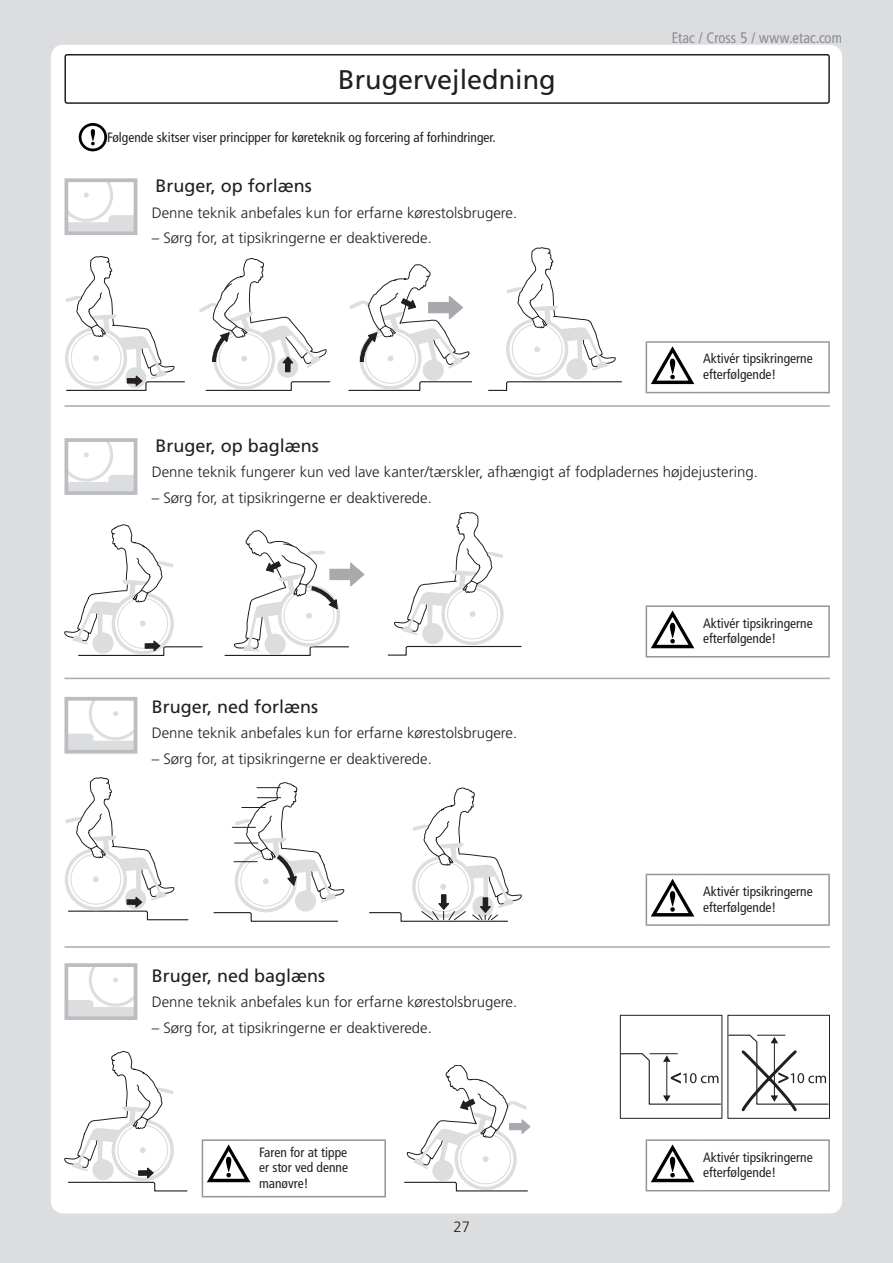
<style>
.page{position:relative;width:893px;height:1263px;background:#dcdddf}
.page>*{position:absolute;margin:0;border:0;box-sizing:border-box;transform-origin:0 0}
.t1{font:27px "Frutiger LT Pro";color:#231f20}
.t2{font:18px "Frutiger LT Pro";color:#231f20}
.t3{font:300 15px "Frutiger LT Pro";color:#231f20}
.t4{font:300 condensed 15px "Frutiger LT Pro";letter-spacing:.005em;color:#939598}
.t5{font:condensed 13.5px/15.8px "Frutiger LT Pro";color:#231f20}
</style>
<div class="page">
<div style="left:51px;top:45px;width:791px;height:1168px;background:#fff;border-radius:13px"></div>
<svg style="left:620px;top:1015px;width:210px;height:104px"></svg>
<svg style="left:65px;top:256px;width:120px;height:135px"></svg>
<svg style="left:488px;top:247px;width:134px;height:144px"></svg>
<svg style="left:348px;top:264px;width:124px;height:127px"></svg>
<svg style="left:199px;top:258px;width:132px;height:133px"></svg>
<svg style="left:64px;top:525px;width:139px;height:131px"></svg>
<svg style="left:224px;top:530px;width:140px;height:126px"></svg>
<svg style="left:387px;top:512px;width:135px;height:144px"></svg>
<svg style="left:213px;top:782px;width:131px;height:140px"></svg>
<svg style="left:369px;top:788px;width:153px;height:134px"></svg>
<svg style="left:65px;top:777px;width:124px;height:144px"></svg>
<svg style="left:64px;top:1051px;width:124px;height:140px"></svg>
<svg style="left:404px;top:1065px;width:127px;height:126px"></svg>
<svg style="left:69px;top:968px;width:63px;height:47px"></svg>
<div style="left:64px;top:963px;width:73px;height:57px;border:4px solid #bcbdc0"></div>
<svg style="left:69px;top:702px;width:63px;height:47px"></svg>
<div style="left:64px;top:697px;width:73px;height:57px;border:4px solid #bcbdc0"></div>
<svg style="left:69px;top:443px;width:63px;height:47px"></svg>
<div style="left:64px;top:438px;width:73px;height:57px;border:4px solid #bcbdc0"></div>
<svg style="left:69px;top:183px;width:63px;height:47px"></svg>
<div style="left:64px;top:178px;width:73px;height:57px;border:4px solid #bcbdc0"></div>
<hr style="left:64px;top:405px;width:766px;height:2px;background:#a8a9ad">
<hr style="left:64px;top:678px;width:766px;height:1px;background:#a8a9ad">
<hr style="left:64px;top:946px;width:766px;height:2px;background:#a8a9ad">
<div style="left:64px;top:54px;width:766px;height:50px;border:2px solid #231f20;border-radius:2px"></div>
<svg style="left:79px;top:123px;width:28px;height:28px"></svg>
<hr style="left:646px;top:343px;width:1px;height:49px;background:#939598">
<hr style="left:646px;top:341px;width:53px;height:2px;background:#939598">
<hr style="left:646px;top:392px;width:53px;height:1px;background:#939598">
<hr style="left:699px;top:341px;width:131px;height:2px;background:#939598">
<hr style="left:828px;top:343px;width:2px;height:49px;background:#939598">
<hr style="left:699px;top:392px;width:131px;height:1px;background:#939598">
<svg style="left:651px;top:346px;width:43px;height:38px"></svg>
<hr style="left:646px;top:607px;width:1px;height:49px;background:#939598">
<hr style="left:646px;top:605px;width:53px;height:2px;background:#939598">
<hr style="left:646px;top:656px;width:53px;height:1px;background:#939598">
<hr style="left:699px;top:605px;width:131px;height:2px;background:#939598">
<hr style="left:828px;top:607px;width:2px;height:49px;background:#939598">
<hr style="left:699px;top:656px;width:131px;height:1px;background:#939598">
<svg style="left:651px;top:610px;width:43px;height:38px"></svg>
<hr style="left:646px;top:1141px;width:1px;height:49px;background:#939598">
<hr style="left:646px;top:1139px;width:53px;height:2px;background:#939598">
<hr style="left:646px;top:1190px;width:53px;height:1px;background:#939598">
<hr style="left:699px;top:1139px;width:131px;height:2px;background:#939598">
<hr style="left:828px;top:1141px;width:2px;height:49px;background:#939598">
<hr style="left:699px;top:1190px;width:131px;height:1px;background:#939598">
<svg style="left:651px;top:1144px;width:43px;height:38px"></svg>
<hr style="left:202px;top:1141px;width:1px;height:55px;background:#939598">
<hr style="left:202px;top:1139px;width:53px;height:2px;background:#939598">
<hr style="left:202px;top:1196px;width:53px;height:1px;background:#939598">
<hr style="left:255px;top:1139px;width:131px;height:2px;background:#939598">
<hr style="left:384px;top:1141px;width:2px;height:55px;background:#939598">
<hr style="left:255px;top:1196px;width:131px;height:1px;background:#939598">
<svg style="left:207px;top:1144px;width:43px;height:38px"></svg>
<hr style="left:646px;top:875px;width:1px;height:49px;background:#939598">
<hr style="left:646px;top:874px;width:53px;height:1px;background:#939598">
<hr style="left:646px;top:924px;width:53px;height:2px;background:#939598">
<hr style="left:699px;top:874px;width:131px;height:1px;background:#939598">
<hr style="left:828px;top:875px;width:2px;height:49px;background:#939598">
<hr style="left:699px;top:924px;width:131px;height:2px;background:#939598">
<svg style="left:651px;top:879px;width:43px;height:37px"></svg>
<p class="t1" style="left:338px;top:63px;width:219px">Brugervejledning</p>
<p class="t5" style="left:107px;top:130px;width:390px">Følgende skitser viser principper for køreteknik og forcering af forhindringer.</p>
<p class="t2" style="left:155px;top:175px;width:158px">Bruger, op forlæns</p>
<p class="t3" style="left:152px;top:204px;width:367px">Denne teknik anbefales kun for erfarne kørestolsbrugere.</p>
<p class="t3" style="left:152px;top:229px;width:282px">– Sørg for, at tipsikringerne er deaktiverede.</p>
<p class="t4" style="left:672px;top:29px;width:172px">Etac / Cross 5 / www.etac.com</p>
<p class="t5" style="left:703px;top:351px;width:111px">Aktivér tipsikringerne efterfølgende!</p>
<p class="t2" style="left:155px;top:435px;width:165px">Bruger, op baglæns</p>
<p class="t3" style="left:152px;top:463px;width:608px">Denne teknik fungerer kun ved lave kanter/tærskler, afhængigt af fodpladernes højdejustering.</p>
<p class="t3" style="left:152px;top:489px;width:282px">– Sørg for, at tipsikringerne er deaktiverede.</p>
<p class="t2" style="left:152px;top:696px;width:168px">Bruger, ned forlæns</p>
<p class="t3" style="left:152px;top:724px;width:367px">Denne teknik anbefales kun for erfarne kørestolsbrugere.</p>
<p class="t3" style="left:152px;top:750px;width:282px">– Sørg for, at tipsikringerne er deaktiverede.</p>
<p class="t2" style="left:152px;top:965px;width:175px">Bruger, ned baglæns</p>
<p class="t3" style="left:152px;top:993px;width:367px">Denne teknik anbefales kun for erfarne kørestolsbrugere.</p>
<p class="t3" style="left:152px;top:1019px;width:282px">– Sørg for, at tipsikringerne er deaktiverede.</p>
<p class="t5" style="left:259px;top:1144px;width:90px;text-align:justify">Faren for at tippe er stor ved denne manøvre!</p>
<p class="t3" style="left:454px;top:1218px;width:18px">27</p>
<p class="t5" style="left:703px;top:615px;width:111px">Aktivér tipsikringerne efterfølgende!</p>
<p class="t5" style="left:703px;top:883px;width:111px">Aktivér tipsikringerne efterfølgende!</p>
<p class="t5" style="left:703px;top:1149px;width:111px">Aktivér tipsikringerne efterfølgende!</p>
</div>
